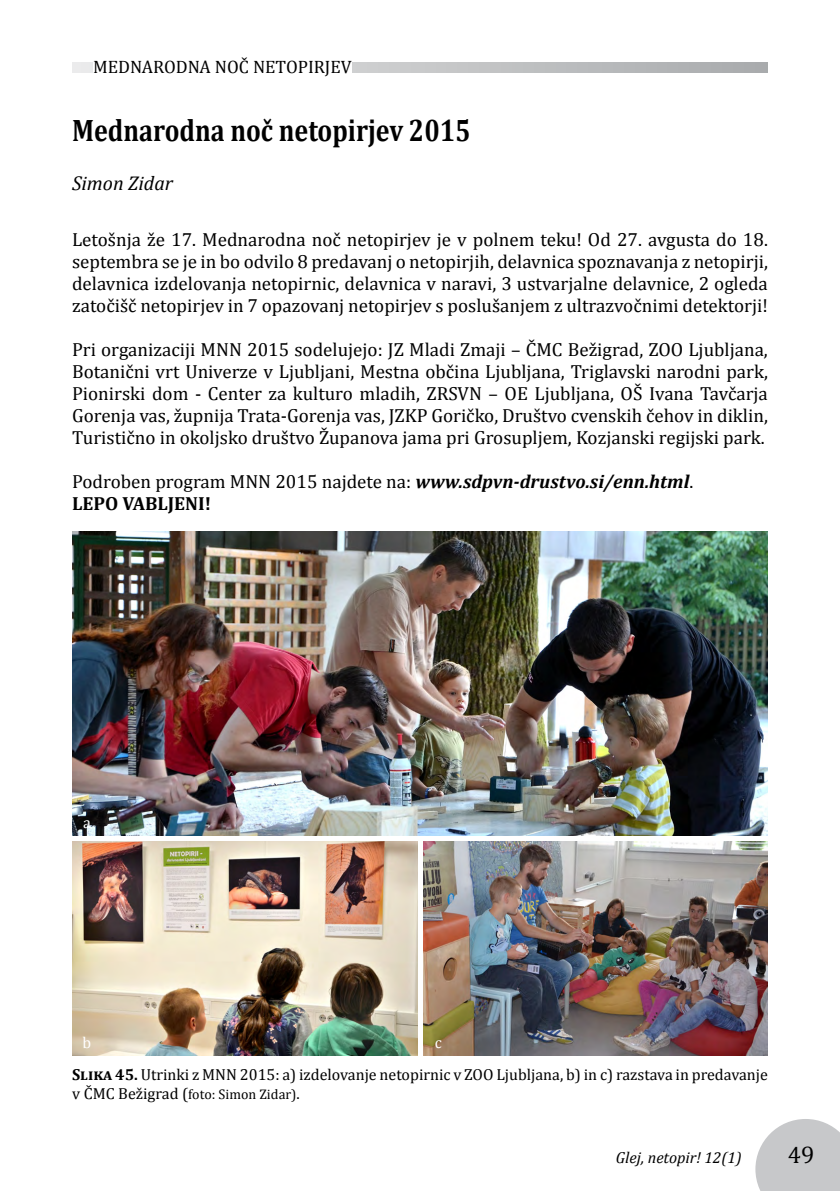
<style>
.page{position:relative;width:840px;height:1191px;background:#fff}
.page>*{position:absolute;margin:0;border:0;box-sizing:border-box;transform-origin:0 0}
.t1{font:700 31.2px "Cambria";color:#000;scale:.83 1}
.t2{font:24px "Cambria";color:#000}
.t3{font:italic 20px "Cambria";color:#000}
.t4{font:19px/22px "Cambria";color:#000;text-align:justify}
.t5{font:18px "Cambria";color:#000}
.t6{font:16px "Cambria";color:#000}
.t7{font:italic 16px "Cambria";color:#000}
.t8{font:16px "Cambria";color:#fff}
.t9{font:14px "Cambria";color:#000}
.s1{font-weight:700;font-style:italic}
.s2{font-weight:700}
.s3{font-size:16px}
</style>
<div class="page">
<svg style="left:755px;top:1119px;width:84px;height:72px;background:#cdced0"></svg>
<svg style="left:72px;top:62px;width:695px;height:10px;background:#bdbfc1"></svg>
<div style="left:93px;top:59px;width:258px;height:14px;background:#fff"></div>
<img style="left:72px;top:532px;width:695px;height:303px">
<img style="left:72px;top:841px;width:345px;height:214px">
<img style="left:423px;top:841px;width:344px;height:214px">
<p class="t5" style="left:93px;top:56px;width:260px">MEDNARODNA NOČ NETOPIRJEV</p>
<h1 class="t1" style="left:72px;top:109px;width:481px">Mednarodna noč netopirjev 2015</h1>
<p class="t3" style="left:72px;top:169px;width:102px">Simon Zidar</p>
<p class="t4" style="left:72px;top:228px;width:697px">Letošnja že 17. Mednarodna noč netopirjev je v polnem teku! Od 27. avgusta do 18. septembra se je in bo odvilo 8 predavanj o netopirjih, delavnica spoznavanja z netopirji, delavnica izdelovanja netopirnic, delavnica v naravi, 3 ustvarjalne delavnice, 2 ogleda zatočišč netopirjev in 7 opazovanj netopirjev s poslušanjem z ultrazvočnimi detektorji!</p>
<p class="t4" style="left:72px;top:338px;width:697px">Pri organizaciji MNN 2015 sodelujejo: JZ Mladi Zmaji – ČMC Bežigrad, ZOO Ljubljana, Botanični vrt Univerze v Ljubljani, Mestna občina Ljubljana, Triglavski narodni park, Pionirski dom - Center za kulturo mladih, ZRSVN – OE Ljubljana, OŠ Ivana Tavčarja Gorenja vas, župnija Trata-Gorenja vas, JZKP Goričko, Društvo cvenskih čehov in diklin, Turistično in okoljsko društvo Županova jama pri Grosupljem, Kozjanski regijski park.</p>
<p class="t4" style="left:72px;top:470px;width:622px">Podroben program MNN 2015 najdete na: <span class="s1">www.sdpvn-drustvo.si/enn.html</span>.<br><span class="s2">LEPO VABLJENI!</span></p>
<p class="t8" style="left:83px;top:812px;width:9px">a</p>
<p class="t8" style="left:83px;top:1033px;width:10px">b</p>
<p class="t8" style="left:434px;top:1033px;width:9px">c</p>
<p class="t6" style="left:72px;top:1065px;width:697px"><span class="s2">Slika 45.</span> Utrinki z MNN 2015: a) izdelovanje netopirnic v ZOO Ljubljana, b) in c) razstava in predavanje</p>
<p class="t9" style="left:72px;top:1086px;width:229px"><span class="s3">v ČMC Bežigrad (</span>foto: Simon Zidar)<span class="s3">.</span></p>
<p class="t7" style="left:615px;top:1146px;width:127px">Glej, netopir! 12(1)</p>
<p class="t2" style="left:787px;top:1140px;width:28px">49</p>
</div>
